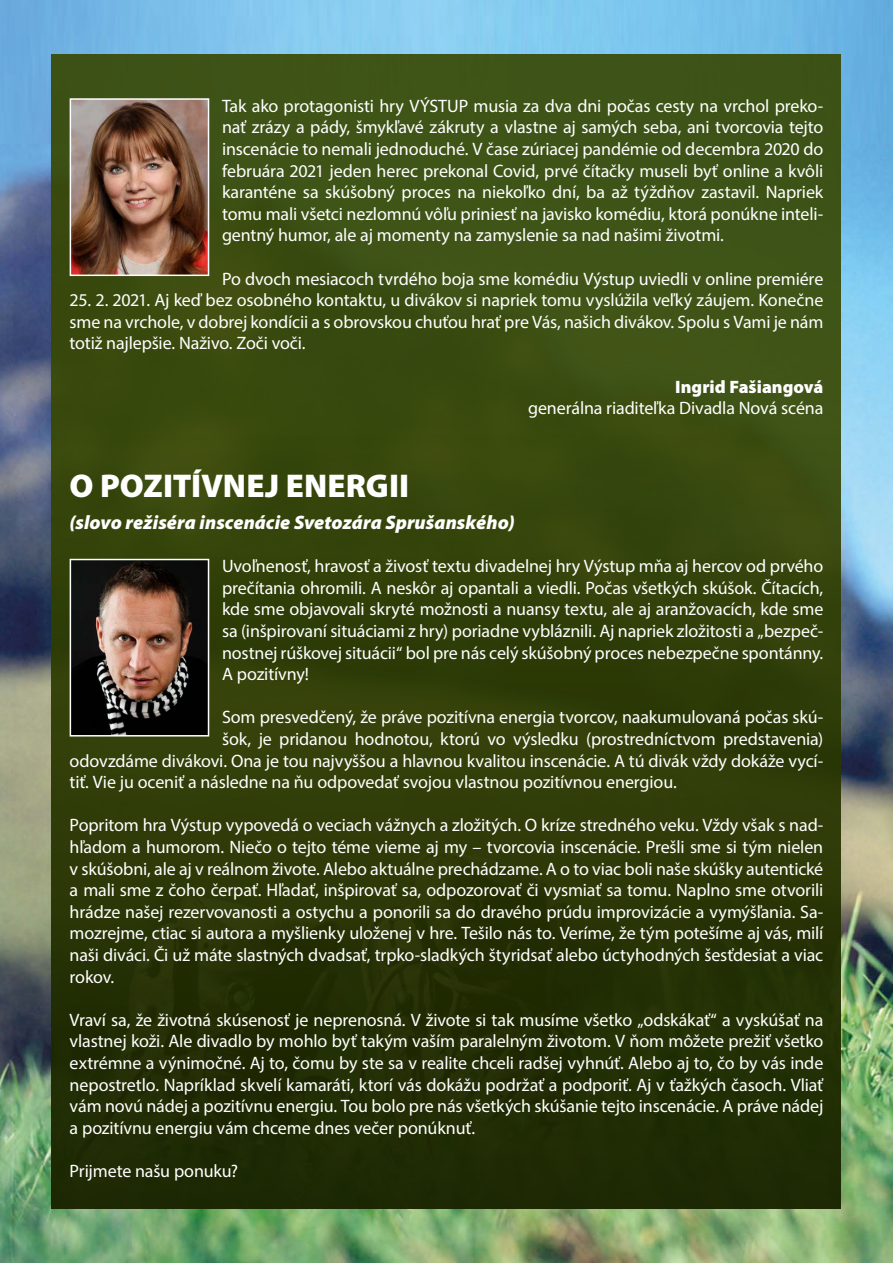
<style>
.page{position:relative;width:893px;height:1263px;background:#fff}
.page>*{position:absolute;margin:0;border:0;box-sizing:border-box;transform-origin:0 0}
.t1{font:900 33px "Myriad Pro";color:#fff}
.t2{font:italic 900 19.5px "Myriad Pro";letter-spacing:.005em;color:#fff}
.t3{font:18px/21.6px "Myriad Pro";letter-spacing:-.01em;color:#fff;text-align:justify}
.t4{font:900 18px "Myriad Pro";color:#fff}
</style>
<div class="page">
<img style="left:0;top:0;width:893px;height:145px">
<img style="left:0;top:145px;width:893px;height:1118px">
<div style="left:52px;top:54px;width:789px;height:1155px;background:linear-gradient(to bottom,#445917,#1f2901)"></div>
<img style="left:73px;top:562px;width:133px;height:171px">
<div style="left:70px;top:559px;width:139px;height:177px;border:2px solid #fff"></div>
<img style="left:73px;top:101px;width:133px;height:172px">
<div style="left:70px;top:98px;width:139px;height:178px;border:2px solid #fff"></div>
<p class="t3" style="left:222px;top:95px;width:603px">Tak ako protagonisti hry VÝSTUP musia za dva dni počas cesty na vrchol preko&shy;nať zrázy a pády, šmykľavé zákruty a vlastne aj samých seba, ani tvorcovia tejto inscenácie to nemali jednoduché. V čase zúriacej pandémie od decembra 2020 do februára 2021 jeden herec prekonal Covid, prvé čítačky museli byť online a kvôli karanténe sa skúšobný proces na niekoľko dní, ba až týždňov zastavil. Napriek tomu mali všetci nezlomnú vôľu priniesť na javisko komédiu, ktorá ponúkne inteli&shy;gentný humor, ale aj momenty na zamyslenie sa nad našimi životmi.</p>
<p class="t3" style="left:222px;top:268px;width:603px">Po dvoch mesiacoch tvrdého boja sme komédiu Výstup uviedli v online premiére</p>
<p class="t3" style="left:70px;top:289px;width:755px">25. 2. 2021. Aj keď bez osobného kontaktu, u divákov si napriek tomu vyslúžila veľký záujem. Konečne sme na vrchole, v dobrej kondícii a s obrovskou chuťou hrať pre Vás, našich divákov. Spolu s Vami je nám totiž najlepšie. Naživo. Zoči voči.</p>
<p class="t4" style="left:675px;top:376px;width:150px">Ingrid Fašiangová</p>
<p class="t3" style="left:528px;top:397px;width:297px">generálna riaditeľka Divadla Nová scéna</p>
<h1 class="t1" style="left:70px;top:467px;width:341px">O POZITÍVNEJ ENERGII</h1>
<p class="t2" style="left:70px;top:511px;width:447px">(slovo režiséra inscenácie Svetozára Sprušanského)</p>
<p class="t3" style="left:222px;top:555px;width:603px">Uvoľnenosť, hravosť a živosť textu divadelnej hry Výstup mňa aj hercov od prvého prečítania ohromili. A neskôr aj opantali a viedli. Počas všetkých skúšok. Čítacích, kde sme objavovali skryté možnosti a nuansy textu, ale aj aranžovacích, kde sme sa (inšpirovaní situáciami z hry) poriadne vybláznili. Aj napriek zložitosti a „bezpeč&shy;nostnej rúškovej situácii“ bol pre nás celý skúšobný proces nebezpečne spontánny.<br>A pozitívny!</p>
<p class="t3" style="left:222px;top:706px;width:603px">Som presvedčený, že práve pozitívna energia tvorcov, naakumulovaná počas skú-</p>
<p class="t3" style="left:222px;top:728px;width:603px">šok, je pridanou hodnotou, ktorú vo výsledku (prostredníctvom predstavenia)</p>
<p class="t3" style="left:70px;top:749px;width:755px">odovzdáme divákovi. Ona je tou najvyššou a hlavnou kvalitou inscenácie. A tú divák vždy dokáže vycí-</p>
<p class="t3" style="left:70px;top:771px;width:609px">tiť. Vie ju oceniť a následne na ňu odpovedať svojou vlastnou pozitívnou energiou.</p>
<p class="t3" style="left:70px;top:814px;width:755px">Popritom hra Výstup vypovedá o veciach vážnych a zložitých. O kríze stredného veku. Vždy však s nad&shy;hľadom a humorom. Niečo o tejto téme vieme aj my – tvorcovia inscenácie. Prešli sme si tým nielen v skúšobni, ale aj v reálnom živote. Alebo aktuálne prechádzame. A o to viac boli naše skúšky autentické a mali sme z čoho čerpať. Hľadať, inšpirovať sa, odpozorovať či vysmiať sa tomu. Naplno sme otvorili hrádze našej rezervovanosti a ostychu a ponorili sa do dravého prúdu improvizácie a vymýšľania. Sa&shy;mozrejme, ctiac si autora a myšlienky uloženej v hre. Tešilo nás to. Veríme, že tým potešíme aj vás, milí naši diváci. Či už máte slastných dvadsať, trpko-‑sladkých štyridsať alebo úctyhodných šesťdesiat a viac rokov.</p>
<p class="t3" style="left:70px;top:1009px;width:755px">Vraví sa, že životná skúsenosť je neprenosná. V živote si tak musíme všetko „odskákať“ a vyskúšať na vlastnej koži. Ale divadlo by mohlo byť takým vaším paralelným životom. V ňom môžete prežiť všetko extrémne a výnimočné. Aj to, čomu by ste sa v realite chceli radšej vyhnúť. Alebo aj to, čo by vás inde nepostretlo. Napríklad skvelí kamaráti, ktorí vás dokážu podržať a podporiť. Aj v ťažkých časoch. Vliať vám novú nádej a pozitívnu energiu. Tou bolo pre nás všetkých skúšanie tejto inscenácie. A práve nádej a pozitívnu energiu vám chceme dnes večer ponúknuť.</p>
<p class="t3" style="left:70px;top:1160px;width:170px">Prijmete našu ponuku?</p>
</div>
